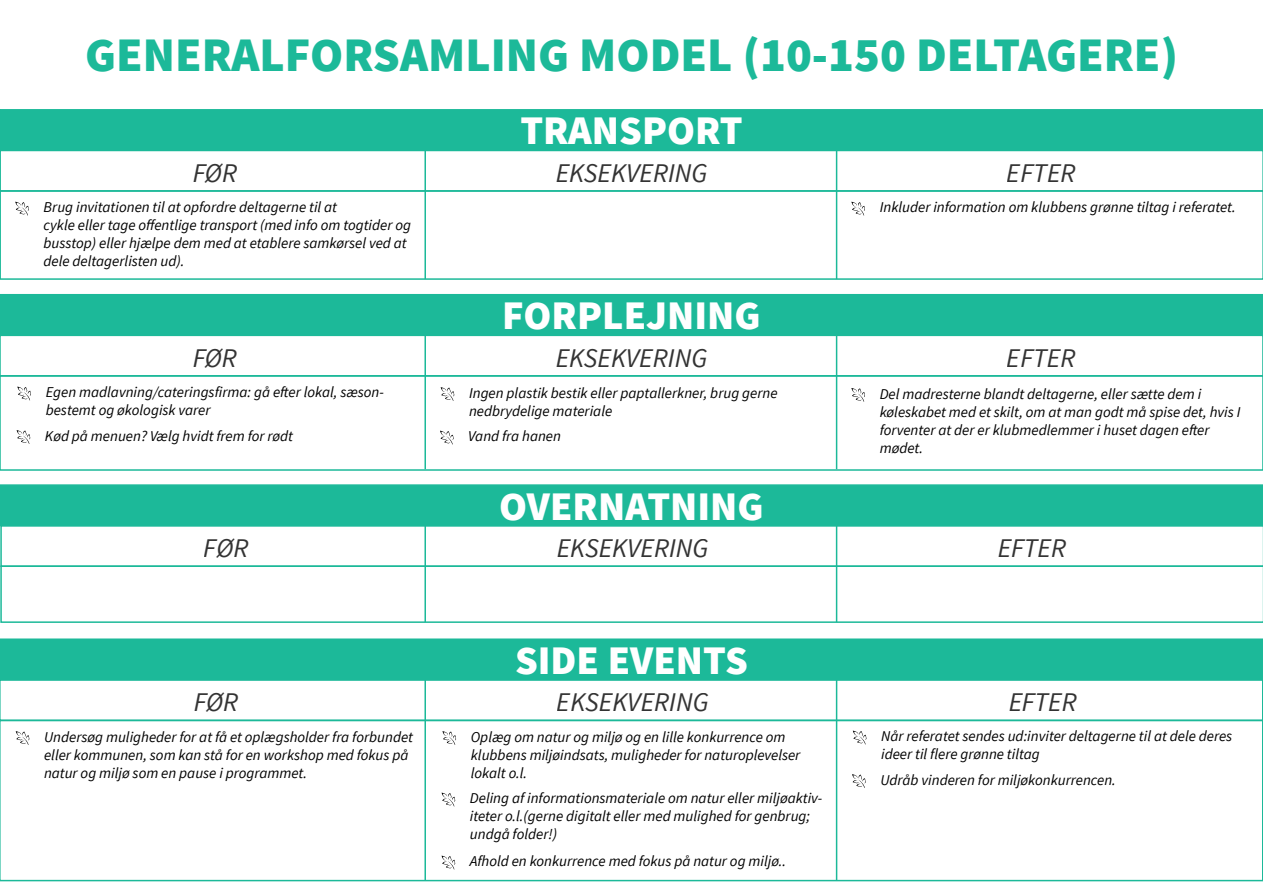
<style>
.page{position:relative;width:1263px;height:893px;background:#fff}
.page>*{position:absolute;margin:0;border:0;box-sizing:border-box;transform-origin:0 0}
.t1{font:900 48px "Source Sans Pro";color:#1cb999}
.t2{font:900 40.5px "Source Sans Pro";color:#fff}
.t3{font:italic 27px "Source Sans Pro";color:#000001}
.t4{font:italic 15px/18px "Source Sans Pro";color:#000001}
</style>
<div class="page">
<div style="left:0;top:109px;width:1263px;height:41px;background:#1cb999"></div>
<div style="left:0;top:150px;width:1263px;height:42px;border:2px solid #1cb999"></div>
<div style="left:0;top:190px;width:1263px;height:90px;border:2px solid #1cb999"></div>
<hr style="left:424px;top:150px;width:2px;height:129px;background:#1cb999">
<hr style="left:836px;top:150px;width:1px;height:129px;background:#1cb999">
<svg style="left:15px;top:202px;width:14px;height:14px"></svg>
<div style="left:0;top:294px;width:1263px;height:41px;background:#1cb999"></div>
<div style="left:0;top:335px;width:1263px;height:42px;border:2px solid #1cb999"></div>
<div style="left:0;top:375px;width:1263px;height:96px;border:2px solid #1cb999"></div>
<hr style="left:424px;top:335px;width:2px;height:134px;background:#1cb999">
<hr style="left:836px;top:335px;width:1px;height:134px;background:#1cb999">
<svg style="left:17px;top:387px;width:14px;height:13px"></svg>
<svg style="left:17px;top:430px;width:13px;height:14px"></svg>
<svg style="left:441px;top:387px;width:13px;height:14px"></svg>
<svg style="left:440px;top:431px;width:14px;height:14px"></svg>
<svg style="left:851px;top:388px;width:14px;height:14px"></svg>
<div style="left:0;top:638px;width:1263px;height:41px;background:#1cb999"></div>
<svg style="left:0;top:679px;width:1263px;height:41px"></svg>
<svg style="left:0;top:720px;width:1263px;height:161px"></svg>
<hr style="left:424px;top:680px;width:2px;height:201px;background:#1cb999">
<hr style="left:836px;top:680px;width:1px;height:201px;background:#1cb999">
<svg style="left:16px;top:731px;width:13px;height:14px"></svg>
<svg style="left:442px;top:731px;width:14px;height:14px"></svg>
<svg style="left:441px;top:793px;width:14px;height:14px"></svg>
<svg style="left:853px;top:731px;width:13px;height:14px"></svg>
<svg style="left:851px;top:202px;width:14px;height:14px"></svg>
<div style="left:0;top:484px;width:1263px;height:41px;background:#1cb999"></div>
<svg style="left:0;top:525px;width:1263px;height:40px"></svg>
<svg style="left:0;top:565px;width:1263px;height:58px"></svg>
<hr style="left:424px;top:526px;width:2px;height:96px;background:#1cb999">
<hr style="left:836px;top:526px;width:1px;height:96px;background:#1cb999">
<svg style="left:441px;top:856px;width:14px;height:14px"></svg>
<svg style="left:852px;top:774px;width:14px;height:14px"></svg>
<h1 class="t1" style="left:85px;top:24px;width:1094px">GENERALFORSAMLING MODEL (10-150 DELTAGERE)</h1>
<h2 class="t2" style="left:520px;top:105px;width:224px">TRANSPORT</h2>
<h3 class="t3" style="left:192px;top:156px;width:46px">FØR</h3>
<h3 class="t3" style="left:556px;top:156px;width:153px">EKSEKVERING</h3>
<h3 class="t3" style="left:1007px;top:156px;width:70px">EFTER</h3>
<p class="t4" style="left:44px;top:198px;width:369px">Brug invitationen til at opfordre deltagerne til at<br>cykle eller tage offentlige transport (med info om togtider og busstop) eller hjælpe dem med at etablere samkørsel ved at dele deltagerlisten ud).</p>
<p class="t4" style="left:880px;top:198px;width:358px">Inkluder information om klubbens grønne tiltag i referatet.</p>
<h2 class="t2" style="left:502px;top:289px;width:260px">FORPLEJNING</h2>
<h3 class="t3" style="left:192px;top:341px;width:46px">FØR</h3>
<h3 class="t3" style="left:555px;top:341px;width:153px">EKSEKVERING</h3>
<h3 class="t3" style="left:1007px;top:341px;width:70px">EFTER</h3>
<p class="t4" style="left:46px;top:383px;width:340px">Egen madlavning/cateringsfirma: gå efter lokal, sæson&shy;bestemt og økologisk varer</p>
<p class="t4" style="left:45px;top:427px;width:250px">Kød på menuen? Vælg hvidt frem for rødt</p>
<p class="t4" style="left:469px;top:384px;width:310px">Ingen plastik bestik eller paptallerkner, brug gerne nedbrydelige materiale</p>
<p class="t4" style="left:468px;top:427px;width:94px">Vand fra hanen</p>
<p class="t4" style="left:880px;top:385px;width:362px">Del madresterne blandt deltagerne, eller sætte dem i køleskabet med et skilt, om at man godt må spise det, hvis I forventer at der er klubmedlemmer i huset dagen efter mødet.</p>
<h2 class="t2" style="left:499px;top:480px;width:266px">OVERNATNING</h2>
<h3 class="t3" style="left:204px;top:531px;width:46px">FØR</h3>
<h3 class="t3" style="left:557px;top:531px;width:153px">EKSEKVERING</h3>
<h3 class="t3" style="left:997px;top:531px;width:70px">EFTER</h3>
<h2 class="t2" style="left:515px;top:634px;width:234px">SIDE EVENTS</h2>
<h3 class="t3" style="left:194px;top:686px;width:46px">FØR</h3>
<h3 class="t3" style="left:557px;top:686px;width:153px">EKSEKVERING</h3>
<h3 class="t3" style="left:1008px;top:686px;width:70px">EFTER</h3>
<p class="t4" style="left:44px;top:728px;width:370px">Undersøg muligheder for at få et oplægsholder fra forbundet eller kommunen, som kan stå for en workshop med fokus på natur og miljø som en pause i programmet.</p>
<p class="t4" style="left:471px;top:728px;width:331px">Oplæg om natur og miljø og en lille konkurrence om klubbens miljøindsats, muligheder for naturoplevelser lokalt o.l.</p>
<p class="t4" style="left:470px;top:789px;width:354px">Deling af informationsmateriale om natur eller miljøaktiv&shy;iteter o.l.(gerne digitalt eller med mulighed for genbrug; undgå folder!)</p>
<p class="t4" style="left:881px;top:727px;width:353px">Når referatet sendes ud:inviter deltagerne til at dele deres ideer til flere grønne tiltag</p>
<p class="t4" style="left:880px;top:771px;width:237px">Udråb vinderen for miljøkonkurrencen.</p>
<p class="t4" style="left:470px;top:852px;width:318px">Afhold en konkurrence med fokus på natur og miljø..</p>
</div>
